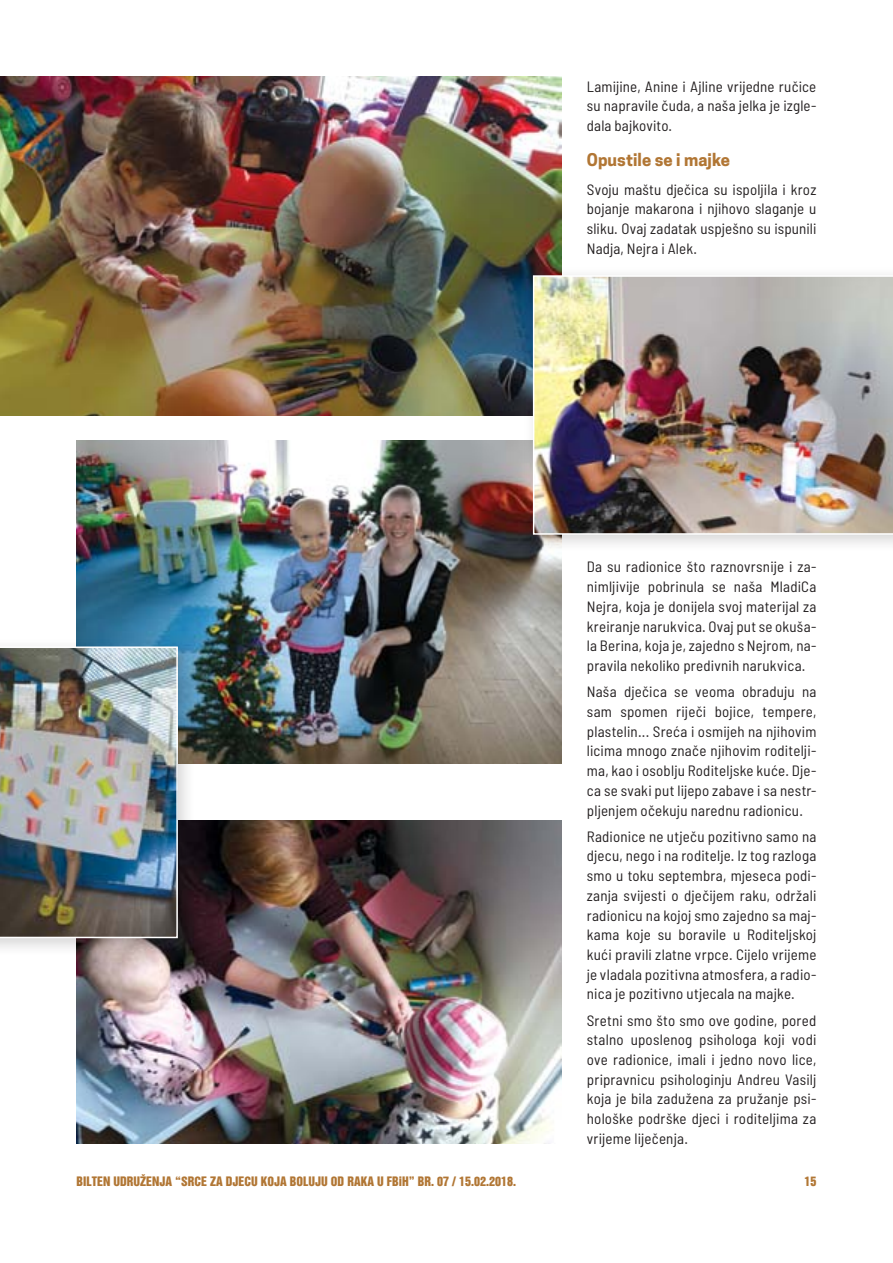
<style>
.page{position:relative;width:893px;height:1263px;background:#fff}
.page>*{position:absolute;margin:0;border:0;box-sizing:border-box;transform-origin:0 0}
.t1{font:700 16.5px "Cooper Hewitt";letter-spacing:.005em;color:#b17634}
.t2{font:semi-condensed 15px/19.6px "Barlow";letter-spacing:.015em;color:#231f20;text-align:justify}
.t3{font:12px "H Sans Inserat";color:#b17634}
</style>
<div class="page">
<img style="left:0;top:77px;width:561px;height:338px">
<img style="left:77px;top:821px;width:484px;height:323px">
<img style="left:77px;top:441px;width:484px;height:323px">
<div style="left:0;top:636px;width:196px;height:321px;background:#231f20;opacity:.2"></div>
<img style="left:0;top:646px;width:178px;height:292px">
<div style="left:523px;top:265px;width:370px;height:288px;background:#231f20;opacity:.2"></div>
<img style="left:533px;top:275px;width:360px;height:260px">
<p class="t2" style="left:587px;top:76px;width:231px">Lamijine, Anine i Ajline vrijedne ručice su napravile čuda, a naša jelka je izgle&shy;dala bajkovito.</p>
<p class="t1" style="left:587px;top:150px;width:145px">Opustile se i majke</p>
<p class="t2" style="left:587px;top:179px;width:231px">Svoju maštu dječica su ispoljila i kroz bojanje makarona i njihovo slaganje u sliku. Ovaj zadatak uspješno su ispunili Nadja, Nejra i Alek.</p>
<p class="t2" style="left:587px;top:557px;width:231px">Da su radionice što raznovrsnije i za&shy;nimljivije pobrinula se naša MladiCa Nejra, koja je donijela svoj materijal za kreiranje narukvica. Ovaj put se okuša&shy;la Berina, koja je, zajedno s Nejrom, na&shy;pravila nekoliko predivnih narukvica.</p>
<p class="t2" style="left:587px;top:681px;width:231px">Naša dječica se veoma obraduju na sam spomen riječi bojice, tempere, plastelin... Sreća i osmijeh na njihovim licima mnogo znače njihovim roditelji&shy;ma, kao i osoblju Roditeljske kuće. Dje&shy;ca se svaki put lijepo zabave i sa nestr&shy;pljenjem očekuju narednu radionicu.</p>
<p class="t2" style="left:587px;top:826px;width:231px">Radionice ne utječu pozitivno samo na djecu, nego i na roditelje. Iz tog razloga smo u toku septembra, mjeseca podi&shy;zanja svijesti o dječijem raku, održali radionicu na kojoj smo zajedno sa maj&shy;kama koje su boravile u Roditeljskoj kući pravili zlatne vrpce. Cijelo vrijeme je vladala pozitivna atmosfera, a radio&shy;nica je pozitivno utjecala na majke.</p>
<p class="t2" style="left:587px;top:1010px;width:231px">Sretni smo što smo ove godine, pored stalno uposlenog psihologa koji vodi ove radionice, imali i jedno novo lice, pripravnicu psihologinju Andreu Vasilj koja je bila zadužena za pružanje psi&shy;hološke podrške djeci i roditeljima za vrijeme liječenja.</p>
<p class="t3" style="left:77px;top:1174px;width:441px">BILTEN UDRU@ENJA “SRCE ZA DJECU KOJA BOLUJU OD RAKA U FBiH” BR. 07 / 15.02.2018.</p>
<p class="t3" style="left:804px;top:1174px;width:13px">15</p>
</div>
